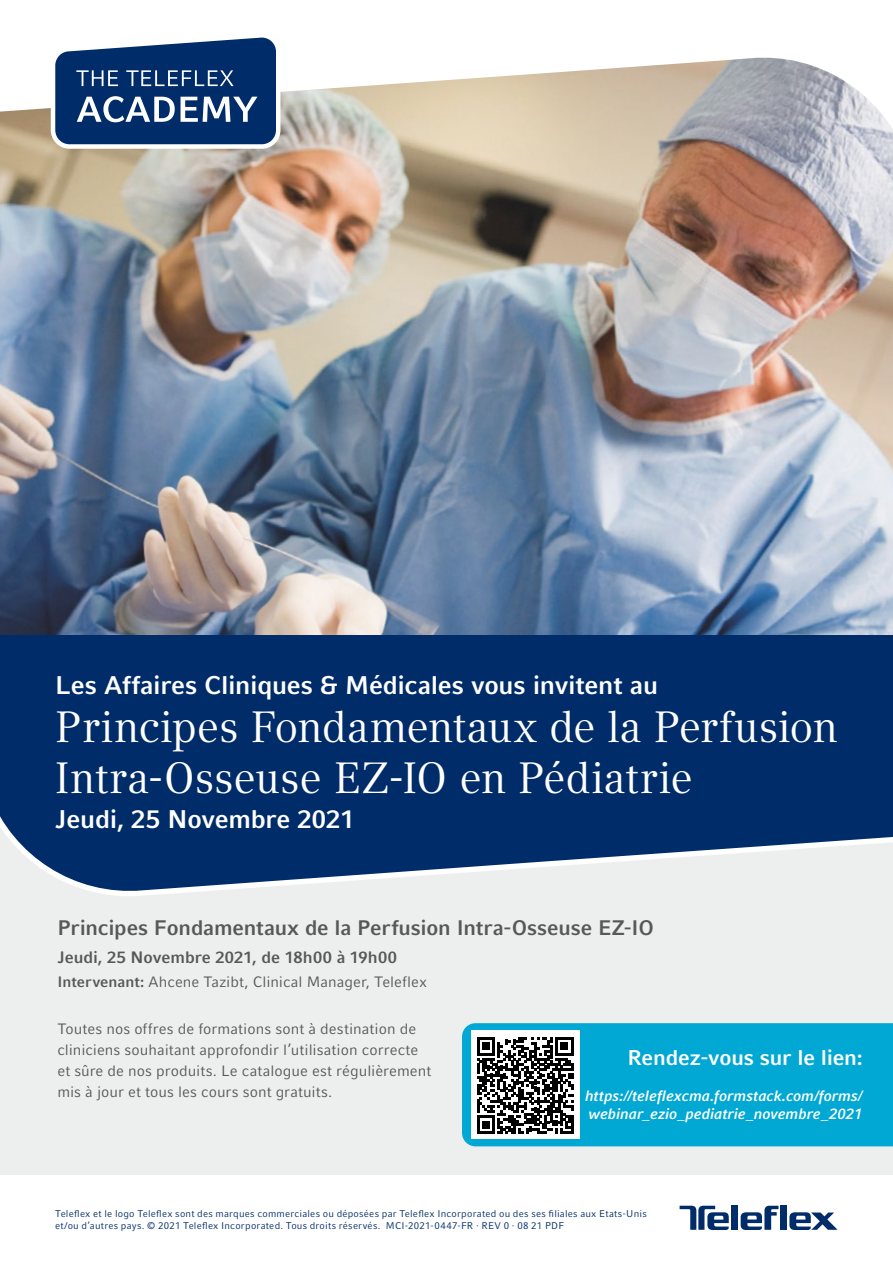
<style>
.page{position:relative;width:893px;height:1263px;background:#fff}
.page>*{position:absolute;margin:0;border:0;box-sizing:border-box;transform-origin:0 0}
.t1{font:43.5px/51px "Compatil Text LT Pro";letter-spacing:-.01em;color:#fff}
.t2{font:700 25.5px "Compatil Fact LT Pro";letter-spacing:-.005em;color:#fff}
.t3{font:700 21.3px "Compatil Fact LT Pro";letter-spacing:-.01em;color:#fff}
.t4{font:700 21px "Compatil Fact LT Pro";letter-spacing:-.005em;color:#58585a}
.t5{font:700 16.5px "Compatil Fact LT Pro";color:#58585a}
.t6{font:15px/21px "Compatil Fact LT Pro";letter-spacing:.005em;color:#58585a}
.t7{font:italic 700 15px/18px "Compatil Fact LT Pro";letter-spacing:-.01em;color:#fff}
.t8{font:9.75px/12px "Compatil Fact LT Pro";letter-spacing:.02em;color:#002c69}
.s1{font-weight:700}
</style>
<div class="page">
<img style="left:0;top:237px;width:893px;height:398px">
<img style="left:0;top:57px;width:893px;height:180px">
<div style="left:0;top:635px;width:893px;height:628px;background:#002c69"></div>
<div style="left:0;top:905px;width:893px;height:270px;background:#edeeee"></div>
<div style="left:0;top:1175px;width:893px;height:88px;background:#fff"></div>
<svg style="left:49px;top:37px;width:234px;height:114px"></svg>
<div style="left:780px;top:1206px;width:7px;height:24px;background:#002c69"></div>
<svg style="left:741px;top:1206px;width:37px;height:24px"></svg>
<div style="left:731px;top:1206px;width:7px;height:24px;background:#002c69"></div>
<svg style="left:789px;top:1212px;width:49px;height:18px"></svg>
<svg style="left:680px;top:1206px;width:49px;height:24px"></svg>
<div style="left:462px;top:1023px;width:431px;height:123px;background:#00a8d3"></div>
<div style="left:471px;top:1030px;width:109px;height:109px;background:#fff"></div>
<svg style="left:0;top:816px;width:893px;height:89px"></svg>
<svg style="left:477px;top:1037px;width:96px;height:97px"></svg>
<h2 class="t2" style="left:55px;top:670px;width:604px">Les Affaires Cliniques &amp; Médicales vous invitent au</h2>
<h1 class="t1" style="left:55px;top:702px;width:784px">Principes Fondamentaux de la Perfusion<br>Intra-Osseuse EZ-IO en Pédiatrie</h1>
<h2 class="t2" style="left:55px;top:804px;width:301px">Jeudi, 25 Novembre 2021</h2>
<h3 class="t4" style="left:57px;top:915px;width:598px">Principes Fondamentaux de la Perfusion Intra-Osseuse EZ-IO</h3>
<p class="t5" style="left:57px;top:948px;width:341px">Jeudi, 25 Novembre 2021, de 18h00 à 19h00</p>
<p class="t6" style="left:57px;top:971px;width:371px"><span class="s1">Intervenant:</span> Ahcene Tazibt, Clinical Manager, Teleflex</p>
<p class="t6" style="left:57px;top:1019px;width:375px">Toutes nos offres de formations sont à destination de cliniciens souhaitant approfondir l’utilisation correcte et sûre de nos produits. Le catalogue est régulièrement mis à jour et tous les cours sont gratuits.</p>
<h3 class="t3" style="left:627px;top:1045px;width:237px">Rendez-vous sur le lien:</h3>
<p class="t7" style="left:585px;top:1087px;width:279px">https://teleflexcma.formstack.com/forms/ webinar_ezio_pediatrie_novembre_2021</p>
<p class="t8" style="left:55px;top:1207px;width:593px">Teleflex et le logo Teleflex sont des marques commerciales ou déposées par Teleflex Incorporated ou des ses filiales aux Etats-Unis et/ou d’autres pays. © 2021 Teleflex Incorporated. Tous droits réservés. MCI-2021-0447-FR · REV 0 · 08 21 PDF</p>
</div>
